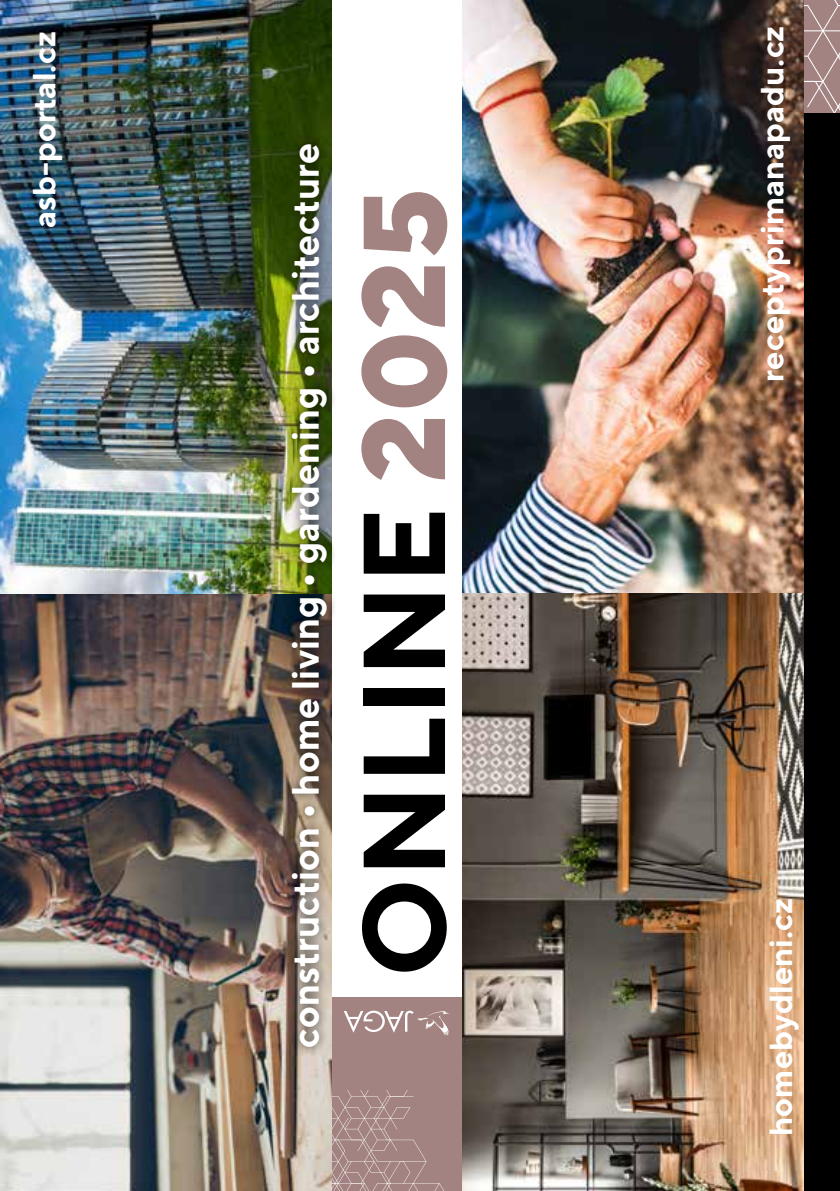
<style>
.page{position:relative;width:840px;height:1191px;background:#fff}
.page>*{position:absolute;margin:0;border:0;box-sizing:border-box;transform-origin:0 0}
.t1{font:700 116px "TT Norms";color:#000}
.t2{font:700 38px "TT Norms";color:#fff}
.t3{font:700 32px "TT Norms";color:#fff}
.s1{font-weight:800;color:#a28382}
</style>
<div class="page">
<svg style="left:803px;top:0;width:36px;height:113px;background:#a78b8a"></svg>
<div style="left:803px;top:113px;width:36px;height:1078px;background:#000"></div>
<img style="left:0;top:594px;width:331px;height:597px">
<img style="left:0;top:0;width:803px;height:594px">
<img style="left:461px;top:594px;width:342px;height:597px">
<div style="left:331px;top:0;width:130px;height:1048px;background:#fff"></div>
<div style="left:331px;top:997px;width:130px;height:194px;background:#a28382"></div>
<svg style="left:344px;top:1010px;width:105px;height:25px"></svg>
<div style="left:281px;top:134px;width:56px;height:923px;background:#000;opacity:.75"></div>
<svg style="left:331px;top:1090px;width:113px;height:101px"></svg>
<p class="t3" style="left:24px;top:228px;width:198px;rotate:-90deg">asb-portal.cz</p>
<p class="t2" style="left:281px;top:1047px;width:906px;rotate:-90deg">construction • home living • gardening • architecture</p>
<h1 class="t1" style="left:331px;top:977px;width:791px;rotate:-90deg">online <span class="s1">2025</span></h1>
<p class="t3" style="left:751px;top:381px;width:358px;rotate:-90deg">receptyprimanapadu.cz</p>
<p class="t3" style="left:760px;top:1136px;width:240px;rotate:-90deg">homebydleni.cz</p>
</div>
